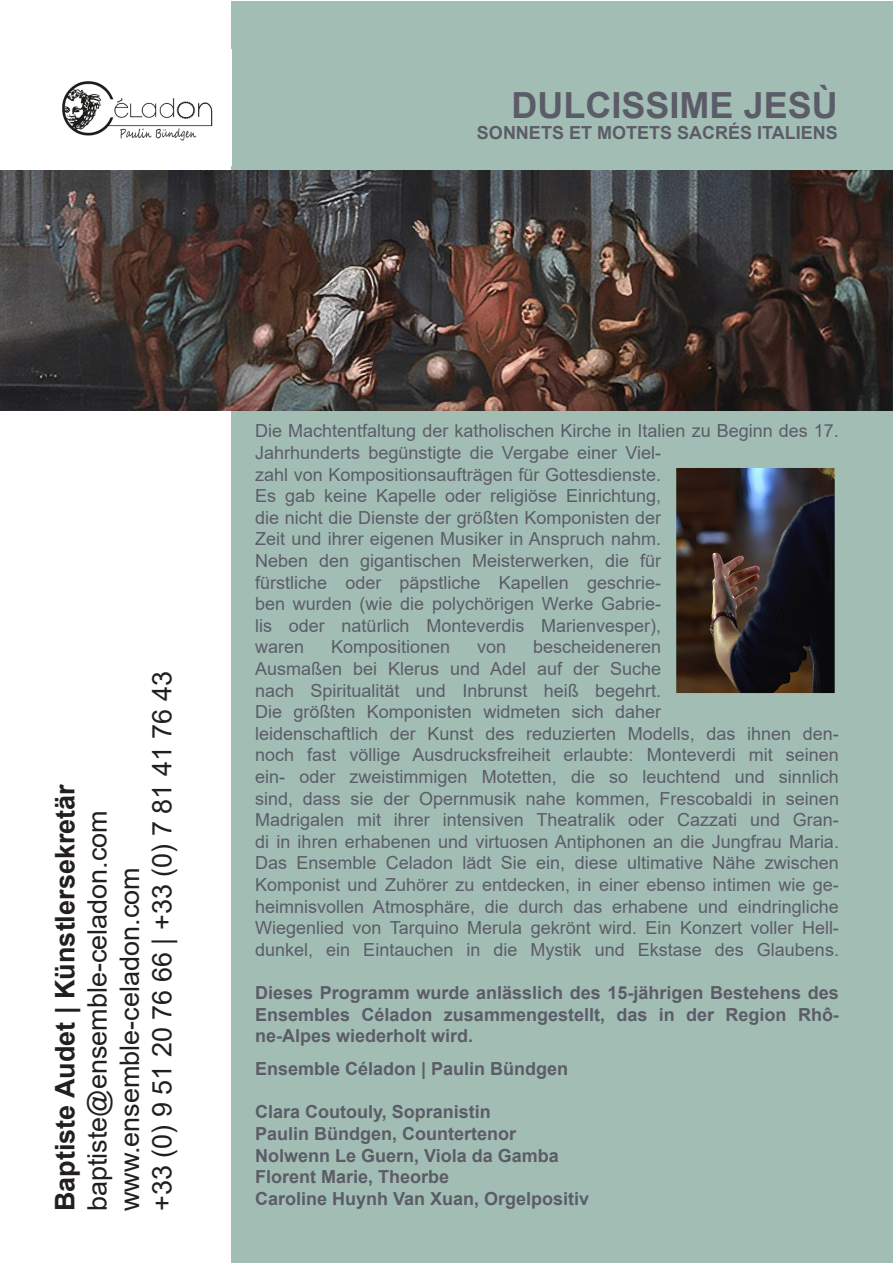
<style>
.page{position:relative;width:893px;height:1263px;background:#fff}
.page>*{position:absolute;margin:0;border:0;box-sizing:border-box;transform-origin:0 0}
.t1{font:700 36px "Arial";color:#5c5c68}
.t2{font:27px/32.4px "Arial";color:#231f20}
.t3{font:700 27px "Arial";color:#231f20}
.t4{font:18px/21.6px "Arial";color:#5c5c68}
.t5{font:700 18px/21.6px "Arial";color:#5c5c68;text-align:justify}
</style>
<div class="page">
<div style="left:232px;top:1px;width:661px;height:1261px;background:#a2beb4"></div>
<img style="left:0;top:170px;width:893px;height:240px">
<img style="left:677px;top:469px;width:157px;height:223px">
<img style="left:62px;top:81px;width:151px;height:60px">
<p class="t1" style="left:512px;top:80px;width:328px">DULCISSIME JESÙ</p>
<p class="t5" style="left:477px;top:122px;width:362px">SONNETS ET MOTETS SACRÉS ITALIENS</p>
<p class="t2" style="left:113px;top:1211px;width:541px;rotate:-90deg">www.ensemble-celadon.com<br>+33 (0) 9 51 20 76 66 | +33 (0) 7 81 41 76 43</p>
<p class="t3" style="left:46px;top:1211px;width:429px;rotate:-90deg">Baptiste Audet | Künstlersekretär</p>
<p class="t2" style="left:81px;top:1211px;width:403px;rotate:-90deg">baptiste@ensemble-celadon.com</p>
<p class="t4" style="left:255px;top:420px;width:585px">Die Machtentfaltung der katholischen Kirche in Italien zu Beginn des 17.<br>Jahrhunderts begünstigte die Vergabe einer Viel-<br>zahl von Kompositionsaufträgen für Gottesdienste.<br>Es gab keine Kapelle oder religiöse Einrichtung,<br>die nicht die Dienste der größten Komponisten der<br>Zeit und ihrer eigenen Musiker in Anspruch nahm.<br>Neben den gigantischen Meisterwerken, die für<br>fürstliche oder päpstliche Kapellen geschrie-<br>ben wurden (wie die polychörigen Werke Gabrie-<br>lis oder natürlich Monteverdis Marienvesper),<br>waren</p>
<p class="t4" style="left:255px;top:636px;width:585px;text-indent:278px">bescheideneren<br>Ausmaßen bei Klerus und Adel auf der Suche<br>nach Spiritualität und Inbrunst heiß begehrt.<br>Die größten Komponisten widmeten sich daher<br>leidenschaftlich der Kunst des reduzierten Modells, das ihnen den&shy;noch fast völlige Ausdrucksfreiheit erlaubte: Monteverdi mit seinen ein- oder zweistimmigen Motetten, die so leuchtend und sinnlich sind, dass sie der Opernmusik nahe kommen, Frescobaldi in seinen Madrigalen mit ihrer intensiven Theatralik oder Cazzati und Gran&shy;di in ihren erhabenen und virtuosen Antiphonen an die Jungfrau Maria.<br>Das Ensemble Celadon lädt Sie ein, diese ultimative Nähe zwischen Komponist und Zuhörer zu entdecken, in einer ebenso intimen wie ge&shy;heimnisvollen Atmosphäre, die durch das erhabene und eindringliche Wiegenlied von Tarquino Merula gekrönt wird. Ein Konzert voller Hell&shy;dunkel, ein Eintauchen in die Mystik und Ekstase des Glaubens.</p>
<p class="t5" style="left:255px;top:982px;width:585px">Dieses Programm wurde anlässlich des 15-jährigen Bestehens des Ensembles Céladon zusammengestellt, das in der Region Rhô&shy;ne-Alpes wiederholt wird.</p>
<p class="t5" style="left:255px;top:1058px;width:315px">Ensemble Céladon | Paulin Bündgen</p>
<p class="t5" style="left:255px;top:1101px;width:336px;text-align:left">Clara Coutouly, Sopranistin<br>Paulin Bündgen, Countertenor<br>Nolwenn Le Guern, Viola da Gamba<br>Florent Marie, Theorbe<br>Caroline Huynh Van Xuan, Orgelpositiv</p>
<p class="t4" style="left:331px;top:636px;width:121px">Kompositionen</p>
<p class="t4" style="left:477px;top:636px;width:31px">von</p>
</div>
